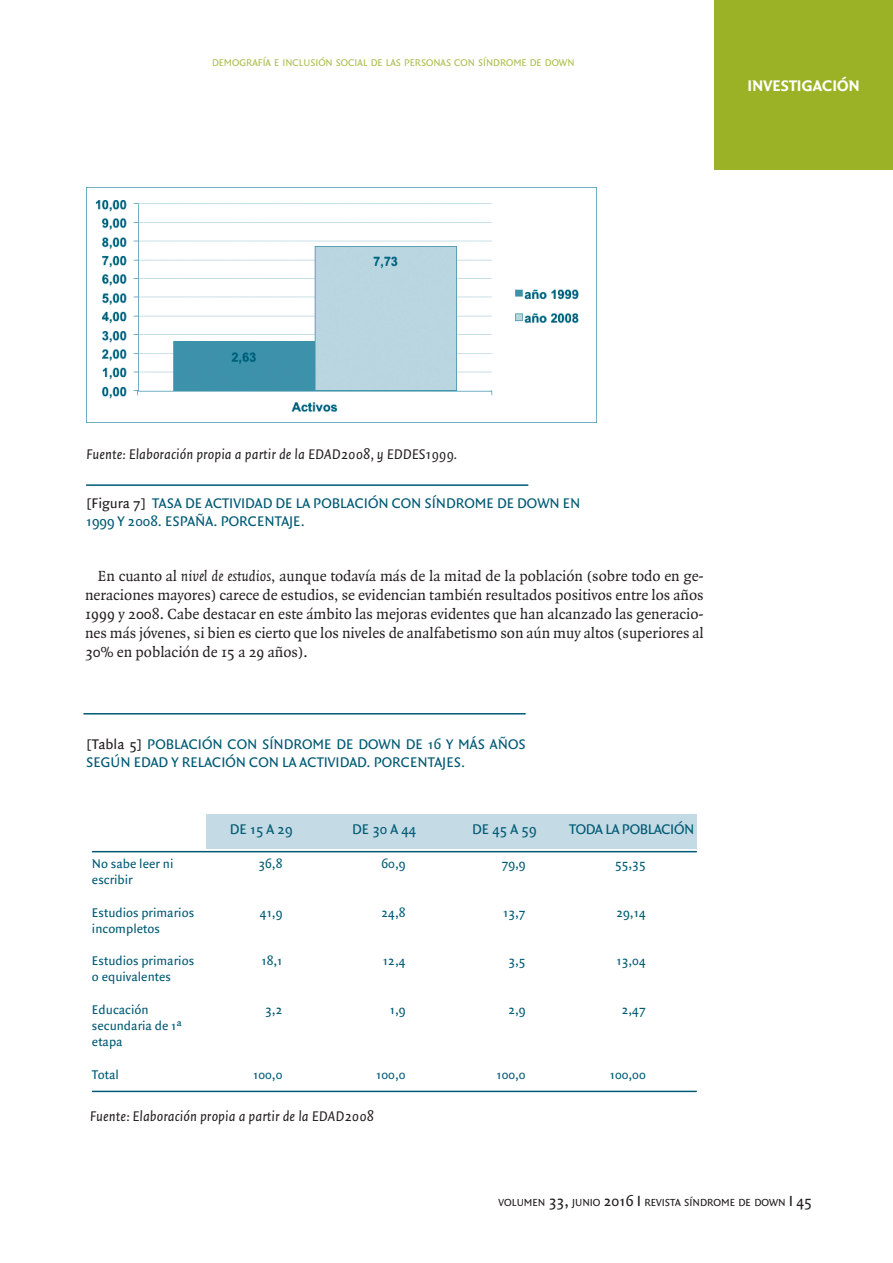
<style>
.page{position:relative;width:893px;height:1263px;background:#fff}
.page>*{position:absolute;margin:0;border:0;box-sizing:border-box;transform-origin:0 0}
.t1{font:700 16.5px "Quadraat Sans";color:#fff}
.t2{font:15.75px/18.9px "Quadraat";color:#231f20;text-align:justify}
.Tabla_titular{font:15px/18px "Quadraat Sans";color:#005a74}
.t3{font:italic 15px "Quadraat Sans";color:#231f20}
.Tabla_titular-2{font:15px "Quadraat Sans";letter-spacing:-.025em;color:#005a74}
.Tabla{font:13.5px/16.2px "Quadraat Sans";color:#005a74}
.t4{font:10.95px "Quadraat Sans";color:#231f20}
.Titulito{font:10.5px "Quadraat Sans";color:#adbe4f}
.s1{color:#231f20}
.s2{font-style:italic}
.s3{font-size:15.75px}
</style>
<div class="page">
<div style="left:714px;top:0;width:179px;height:170px;background:#9cb226"></div>
<img style="left:86px;top:187px;width:510px;height:235px">
<hr style="left:86px;top:484px;width:442px;height:2px;background:#005a74">
<hr style="left:83px;top:713px;width:443px;height:1px;background:#005a74">
<div style="left:206px;top:814px;width:491px;height:34px;background:#c4dbe5"></div>
<hr style="left:92px;top:851px;width:605px;height:1px;background:#005a74">
<hr style="left:92px;top:1091px;width:605px;height:1px;background:#005a74">
<p class="Titulito" style="left:212px;top:56px;width:364px">DEMOGRAFÍA E INCLUSIÓN SOCIAL DE LAS PERSONAS CON SÍNDROME DE DOWN</p>
<p class="t1" style="left:748px;top:76px;width:114px">INVESTIGACIÓN</p>
<p class="t3" style="left:86px;top:446px;width:372px">Fuente: Elaboración propia a partir de la EDAD2008, y EDDES1999.</p>
<p class="Tabla_titular" style="left:86px;top:494px;width:496px"><span class="s1">[Figura 7]</span> TASA DE ACTIVIDAD DE LA POBLACIÓN CON SÍNDROME DE DOWN EN<br>1999 Y 2008. ESPAÑA. PORCENTAJE.</p>
<p class="t2" style="left:85px;top:567px;width:620px;text-indent:13px">En cuanto al <span class="s2">nivel de estudios</span>, aunque todavía más de la mitad de la población (sobre todo en ge&shy;neraciones mayores) carece de estudios, se evidencian también resultados positivos entre los años 1999 y 2008. Cabe destacar en este ámbito las mejoras evidentes que han alcanzado las generacio&shy;nes más jóvenes, si bien es cierto que los niveles de analfabetismo son aún muy altos (superiores al 30% en población de 15 a 29 años).</p>
<p class="Tabla_titular" style="left:86px;top:735px;width:441px"><span class="s1">[Tabla 5]</span> POBLACIÓN CON SÍNDROME DE DOWN DE 16 Y MÁS AÑOS<br>SEGÚN EDAD Y RELACIÓN CON LA ACTIVIDAD. PORCENTAJES.</p>
<p class="Tabla" style="left:92px;top:856px;width:83px">No sabe leer ni escribir</p>
<p class="Tabla" style="left:92px;top:904px;width:104px">Estudios primarios incompletos</p>
<p class="Tabla" style="left:92px;top:953px;width:104px">Estudios primarios o equivalentes</p>
<p class="Tabla" style="left:92px;top:1002px;width:92px">Educación secundaria de 1ª etapa</p>
<p class="Tabla" style="left:92px;top:1066px;width:29px">Total</p>
<p class="Tabla_titular" style="left:230px;top:820px;width:64px">DE 15 A 29</p>
<p class="Tabla" style="left:258px;top:856px;width:26px">36,8</p>
<p class="Tabla" style="left:260px;top:904px;width:24px">41,9</p>
<p class="Tabla" style="left:261px;top:953px;width:23px">18,1</p>
<p class="Tabla" style="left:265px;top:1002px;width:19px">3,2</p>
<p class="Tabla" style="left:253px;top:1066px;width:31px">100,0</p>
<p class="Tabla_titular" style="left:352px;top:820px;width:66px">DE 30 A 44</p>
<p class="Tabla" style="left:382px;top:856px;width:26px">60,9</p>
<p class="Tabla" style="left:382px;top:904px;width:26px">24,8</p>
<p class="Tabla" style="left:383px;top:953px;width:24px">12,4</p>
<p class="Tabla" style="left:390px;top:1002px;width:17px">1,9</p>
<p class="Tabla" style="left:376px;top:1066px;width:31px">100,0</p>
<p class="t3" style="left:90px;top:1108px;width:286px">Fuente: Elaboración propia a partir de la EDAD2008</p>
<p class="Tabla_titular" style="left:472px;top:820px;width:66px">DE 45 A 59</p>
<p class="Tabla" style="left:502px;top:856px;width:26px">79,9</p>
<p class="Tabla" style="left:503px;top:904px;width:24px">13,7</p>
<p class="Tabla" style="left:508px;top:953px;width:19px">3,5</p>
<p class="Tabla" style="left:508px;top:1002px;width:19px">2,9</p>
<p class="Tabla" style="left:496px;top:1066px;width:31px">100,0</p>
<p class="Tabla_titular-2" style="left:569px;top:820px;width:126px">TODA LA POBLACIÓN</p>
<p class="Tabla" style="left:615px;top:856px;width:32px">55,35</p>
<p class="Tabla" style="left:616px;top:904px;width:31px">29,14</p>
<p class="Tabla" style="left:616px;top:953px;width:31px">13,04</p>
<p class="Tabla" style="left:622px;top:1002px;width:26px">2,47</p>
<p class="Tabla" style="left:610px;top:1066px;width:38px">100,00</p>
<p class="t4" style="left:499px;top:1196px;width:315px">VOLUMEN <span class="s3">33,</span> JUNIO <span class="s3">2016 I</span> REVISTA SÍNDROME DE DOWN <span class="s3">I</span> <span class="s3">45</span></p>
</div>
